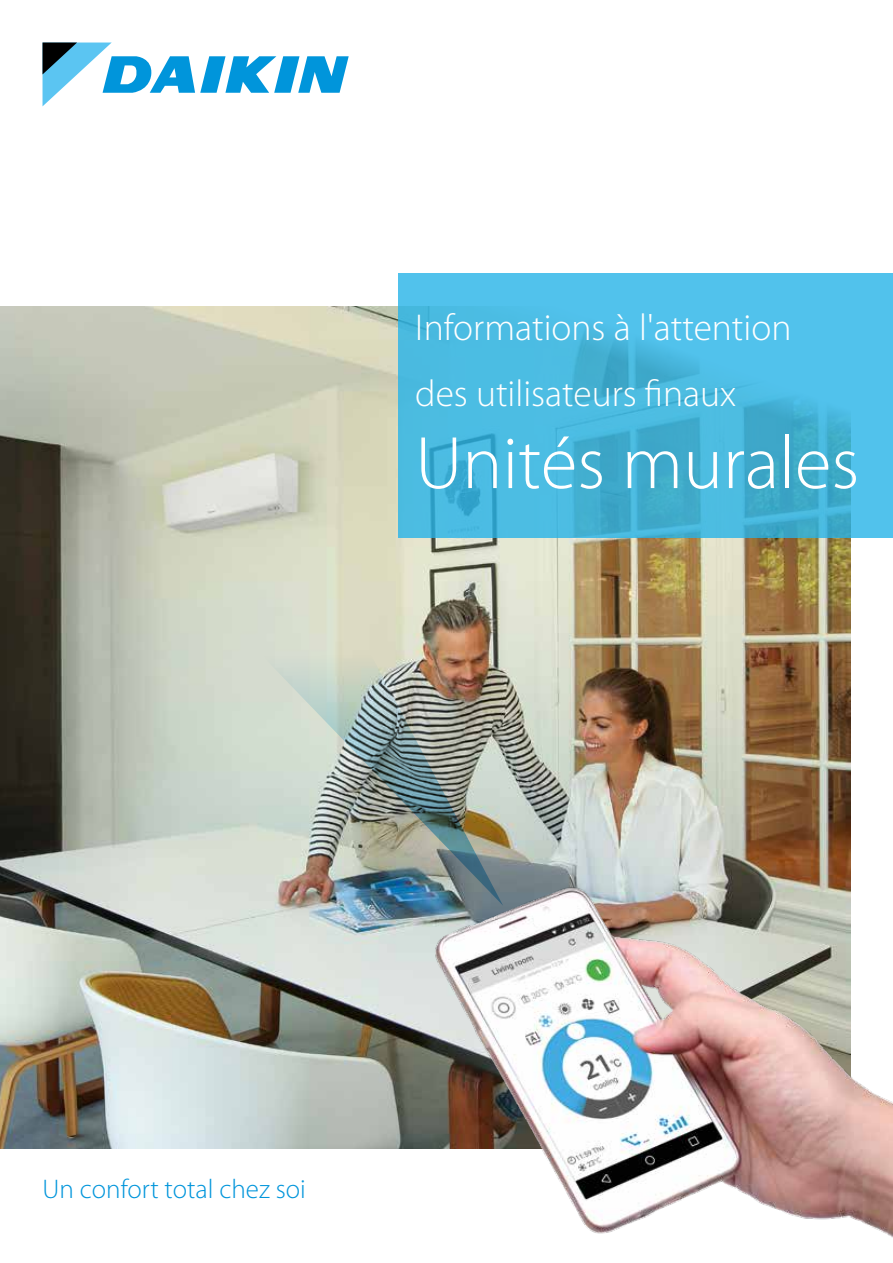
<style>
.page{position:relative;width:893px;height:1263px;background:#fff}
.page>*{position:absolute;margin:0;border:0;box-sizing:border-box;transform-origin:0 0}
.t1{font:300 75px "Myriad Pro";color:#fff}
.t2{font:300 37.5px/66px "Myriad Pro";color:#fff}
.t3{font:300 27px "Myriad Pro";color:#0095db}
</style>
<div class="page">
<svg style="left:43px;top:43px;width:306px;height:63px"></svg>
<img style="left:0;top:307px;width:850px;height:841px">
<svg style="left:398px;top:274px;width:495px;height:264px;background:#49b9df"></svg>
<img style="left:137px;top:762px;width:756px;height:476px">
<img style="left:180px;top:566px;width:323px;height:340px">
<p class="t2" style="left:415px;top:295px;width:378px">Informations à l'attention des utilisateurs finaux</p>
<h1 class="t1" style="left:415px;top:422px;width:445px">Unités murales</h1>
<p class="t3" style="left:43px;top:1174px;width:265px">Un confort total chez soi</p>
</div>
